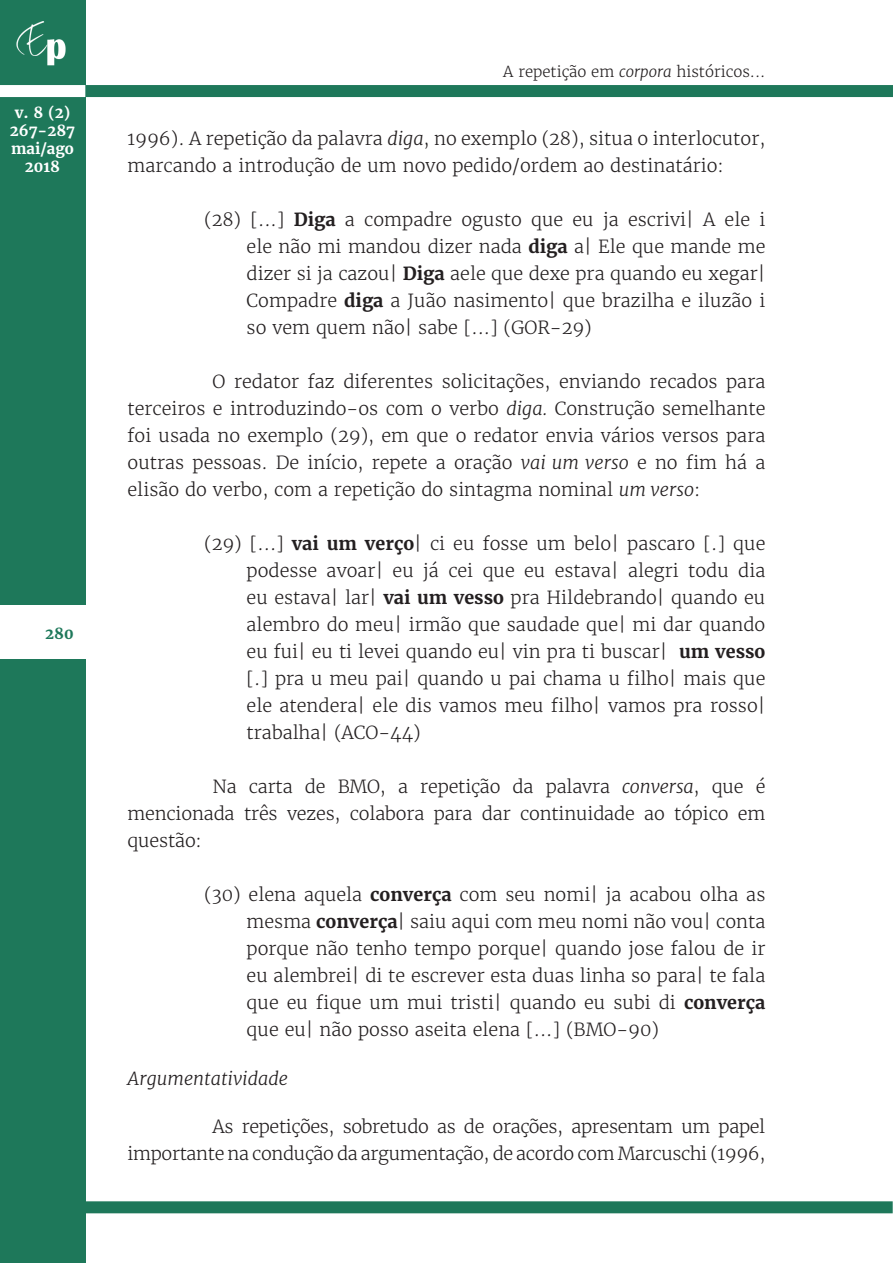
<style>
.page{position:relative;width:893px;height:1263px;background:#fff}
.page>*{position:absolute;margin:0;border:0;box-sizing:border-box;transform-origin:0 0}
.Alínea{font:300 18px/27px "Merriweather";color:#231f20;text-align:justify}
.Corpo_do_artigo{font:300 18px/27px "Merriweather";letter-spacing:-.01em;color:#231f20;text-align:justify}
.Título_de_seção_secu{font:italic 300 18px "Merriweather";color:#231f20}
.t1{font:300 15px "Merriweather";color:#231f20}
.t2{font:700 15px/18px "Merriweather";color:#fff;text-align:center}
.t3{font:700 15px "Merriweather";color:#1e785a}
.s1{font-style:italic}
.s2{font-weight:700}
</style>
<div class="page">
<div style="left:0;top:0;width:85px;height:1263px;background:#1e785a"></div>
<img style="left:16px;top:21px;width:50px;height:45px">
<div style="left:85px;top:85px;width:808px;height:12px;background:#1e785a"></div>
<div style="left:0;top:85px;width:85px;height:12px;background:#fff"></div>
<div style="left:0;top:605px;width:85px;height:53px;background:#fff"></div>
<div style="left:84px;top:1201px;width:809px;height:12px;background:#1e785a"></div>
<p class="t2" style="left:10px;top:103px;width:67px">v. 8 (2)<br>267-287 mai/ago<br>2018</p>
<p class="t3" style="left:45px;top:624px;width:30px">280</p>
<p class="t1" style="left:503px;top:62px;width:264px">A repetição em <span class="s1">corpora</span> históricos...</p>
<p class="Corpo_do_artigo" style="left:128px;top:125px;width:639px">1996). A repetição da palavra <span class="s1">diga</span>, no exemplo (28), situa o interlocutor, marcando a introdução de um novo pedido/ordem ao destinatário:</p>
<p class="Alínea" style="left:247px;top:206px;width:520px;text-indent:-43px">(28) [...] <span class="s2">Diga</span> a compadre ogusto que eu ja escrivi| A ele i ele não mi mandou dizer nada <span class="s2">diga</span> a| Ele que mande me dizer si ja cazou| <span class="s2">Diga</span> aele que dexe pra quando eu xegar| Compadre <span class="s2">diga</span> a Juão nasimento| que brazilha e iluzão i so vem quem não| sabe [...] (GOR-29)</p>
<p class="Corpo_do_artigo" style="left:128px;top:368px;width:639px;text-indent:85px">O redator faz diferentes solicitações, enviando recados para terceiros e introduzindo-os com o verbo <span class="s1">diga.</span> Construção semelhante foi usada no exemplo (29), em que o redator envia vários versos para outras pessoas. De início, repete a oração <span class="s1">vai um verso</span> e no fim há a elisão do verbo, com a repetição do sintagma nominal <span class="s1">um verso</span>:</p>
<p class="Alínea" style="left:247px;top:530px;width:520px;text-indent:-43px">(29) [...] <span class="s2">vai um verço</span>| ci eu fosse um belo| pascaro [.] que podesse avoar| eu já cei que eu estava| alegri todu dia eu estava| lar| <span class="s2">vai um vesso</span> pra Hildebrando| quando eu alembro do meu| irmão que saudade que| mi dar quando eu fui| eu ti levei quando eu| vin pra ti buscar| <span class="s2">um vesso </span>[.] pra u meu pai| quando u pai chama u filho| mais que ele atendera| ele dis vamos meu filho| vamos pra rosso| trabalha| (ACO-44)</p>
<p class="Corpo_do_artigo" style="left:128px;top:773px;width:639px;text-indent:85px">Na carta de BMO, a repetição da palavra <span class="s1">conversa</span>, que é mencionada três vezes, colabora para dar continuidade ao tópico em questão:</p>
<p class="Alínea" style="left:247px;top:881px;width:520px;text-indent:-43px">(30) elena aquela <span class="s2">converça</span> com seu nomi| ja acabou olha as mesma <span class="s2">converça</span>| saiu aqui com meu nomi não vou| conta porque não tenho tempo porque| quando jose falou de ir eu alembrei| di te escrever esta duas linha so para| te fala que eu fique um mui tristi| quando eu subi di <span class="s2">converça </span>que eu| não posso aseita elena [...] (BMO-90)</p>
<p class="Título_de_seção_secu" style="left:128px;top:1067px;width:162px">Argumentatividade</p>
<p class="Corpo_do_artigo" style="left:128px;top:1113px;width:639px;text-align:right">As repetições, sobretudo as de orações, apresentam um papel importante na condução da argumentação, de acordo com Marcuschi (1996,</p>
</div>
